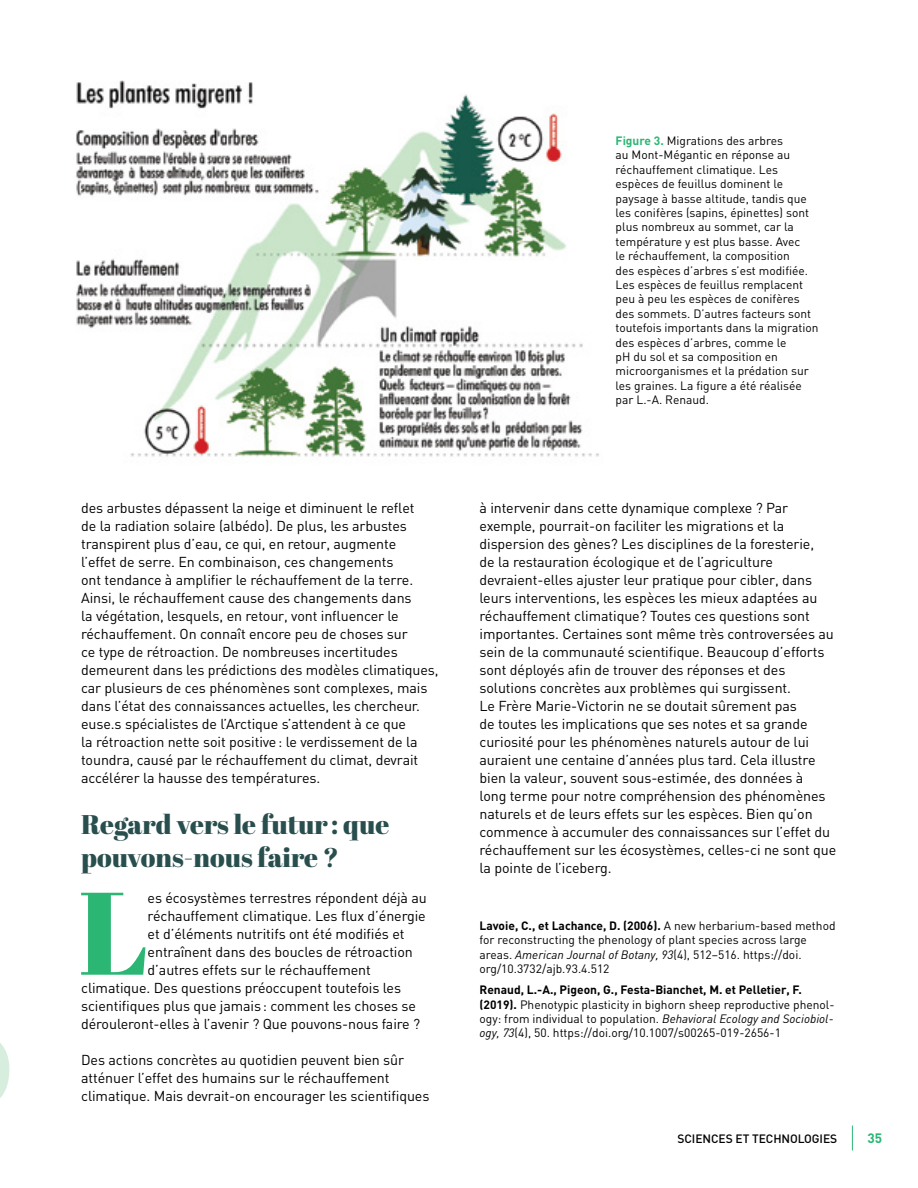
<style>
.page{position:relative;width:918px;height:1188px;background:#fff}
.page>*{position:absolute;margin:0;border:0;box-sizing:border-box;transform-origin:0 0}
.t1{font:117.15px "Abril Fatface";color:#2bb673}
.t2{font:27px/33px "Abril Fatface";color:#284e4d}
.t3{font:14.25px/18px "DIN";letter-spacing:-.005em;color:#000}
.t4{font:700 13.5px "DIN";color:#2bb673}
.t5{font:12px/14.4px "DIN";color:#000}
.t6{font:500 12px "DIN";letter-spacing:-.005em;color:#000}
.s1{font-weight:700;color:#2bb673}
.s2{font-weight:700}
.s3{font-style:italic}
</style>
<div class="page">
<img style="left:76px;top:80px;width:523px;height:378px">
<svg style="left:852px;top:1126px;width:1px;height:24px"></svg>
<p class="t3" style="left:81px;top:498px;width:359px">des arbustes dépassent la neige et diminuent le reflet<br>de la radiation solaire (albédo). De plus, les arbustes transpirent plus d’eau, ce qui, en retour, augmente<br>l’effet de serre. En combinaison, ces changements<br>ont tendance à amplifier le réchauffement de la terre.<br>Ainsi, le réchauffement cause des changements dans<br>la végétation, lesquels, en retour, vont influencer le réchauffement. On connaît encore peu de choses sur<br>ce type de rétroaction. De nombreuses incertitudes demeurent dans les prédictions des modèles climatiques, car plusieurs de ces phénomènes sont complexes, mais dans l’état des connaissances actuelles, les chercheur. euse.s spécialistes de l’Arctique s’attendent à ce que<br>la rétroaction nette soit positive: le verdissement de la toundra, causé par le réchauffement du climat, devrait accélérer la hausse des températures.</p>
<h2 class="t2" style="left:81px;top:807px;width:310px">Regard vers le futur : que pouvons-nous faire ?</h2>
<h1 class="t1" style="left:79px;top:851px;width:71px">L</h1>
<p class="t3" style="left:148px;top:888px;width:281px">es écosystèmes terrestres répondent déjà au</p>
<p class="t3" style="left:148px;top:906px;width:280px">réchauffement climatique. Les flux d’énergie</p>
<p class="t3" style="left:148px;top:924px;width:258px">et d’éléments nutritifs ont été modifiés et</p>
<p class="t3" style="left:148px;top:942px;width:267px">entraînent dans des boucles de rétroaction</p>
<p class="t3" style="left:148px;top:960px;width:225px">d’autres effets sur le réchauffement</p>
<p class="t3" style="left:81px;top:978px;width:322px">climatique. Des questions préoccupent toutefois les</p>
<p class="t3" style="left:81px;top:996px;width:336px">scientifiques plus que jamais: comment les choses se</p>
<p class="t3" style="left:81px;top:1014px;width:341px">dérouleront-elles à l’avenir ? Que pouvons-nous faire ?</p>
<p class="t3" style="left:81px;top:1050px;width:350px">Des actions concrètes au quotidien peuvent bien sûr atténuer l’effet des humains sur le réchauffement climatique. Mais devrait-on encourager les scientifiques</p>
<p class="t5" style="left:616px;top:133px;width:205px"><span class="s1">Figure 3.</span> Migrations des arbres<br>au Mont-Mégantic en réponse au réchauffement climatique. Les espèces de feuillus dominent le paysage à basse altitude, tandis que les conifères (sapins, épinettes) sont plus nombreux au sommet, car la température y est plus basse. Avec<br>le réchauffement, la composition<br>des espèces d’arbres s’est modifiée.<br>Les espèces de feuillus remplacent peu à peu les espèces de conifères des sommets. D’autres facteurs sont toutefois importants dans la migration des espèces d’arbres, comme le<br>pH du sol et sa composition en microorganismes et la prédation sur les graines. La figure a été réalisée par L.-A. Renaud.</p>
<p class="t3" style="left:480px;top:498px;width:358px">à intervenir dans cette dynamique complexe ? Par exemple, pourrait-on faciliter les migrations et la dispersion des gènes? Les disciplines de la foresterie,<br>de la restauration écologique et de l’agriculture devraient-elles ajuster leur pratique pour cibler, dans leurs interventions, les espèces les mieux adaptées au réchauffement climatique? Toutes ces questions sont importantes. Certaines sont même très controversées au sein de la communauté scientifique. Beaucoup d’efforts sont déployés afin de trouver des réponses et des solutions concrètes aux problèmes qui surgissent.<br>Le Frère Marie-Victorin ne se doutait sûrement pas<br>de toutes les implications que ses notes et sa grande curiosité pour les phénomènes naturels autour de lui auraient une centaine d’années plus tard. Cela illustre bien la valeur, souvent sous-estimée, des données à<br>long terme pour notre compréhension des phénomènes naturels et de leurs effets sur les espèces. Bien qu’on commence à accumuler des connaissances sur l’effet du réchauffement sur les écosystèmes, celles-ci ne sont que la pointe de l’iceberg.</p>
<p class="t5" style="left:480px;top:918px;width:358px"><span class="s2">Lavoie, C., et Lachance, D. (2006).</span> A new herbarium-based method for reconstructing the phenology of plant species across large areas. <span class="s3">American Journal of Botany, 93</span>(4), 512–516. https://doi. org/10.3732/ajb.93.4.512</p>
<p class="t5" style="left:480px;top:982px;width:357px"><span class="s2">Renaud, L.-A., Pigeon, G., Festa-Bianchet, M. et Pelletier, F. (2019).</span> Phenotypic plasticity in bighorn sheep reproductive phenol&shy;ogy: from individual to population. <span class="s3">Behavioral Ecology and Sociobiol&shy;ogy, 73</span>(4), 50. https://doi.org/10.1007/s00265-019-2656-1</p>
<p class="t6" style="left:678px;top:1131px;width:161px">SCIENCES ET TECHNOLOGIES</p>
<p class="t4" style="left:867px;top:1129px;width:16px">35</p>
</div>
